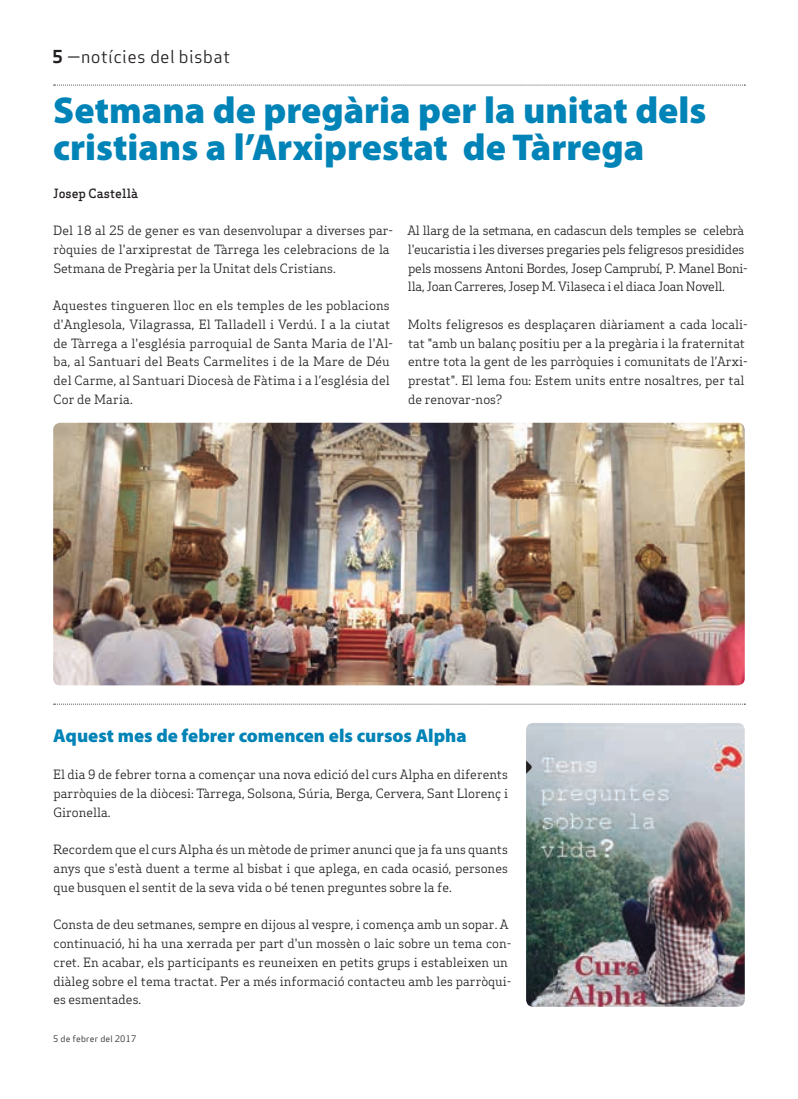
<style>
.page{position:relative;width:798px;height:1099px;background:#fff}
.page>*{position:absolute;margin:0;border:0;box-sizing:border-box;transform-origin:0 0}
.Titulars{font:900 37.5px/37.5px "Myriad Pro";color:#0083b6}
.Titular_Petit{font:900 18.75px "Myriad Pro";color:#0083b6}
.Capçalera{font:17.5px "Apex Sans Book T";letter-spacing:.02em;color:#231f20}
.Text_General{font:12.5px/18.8px "Apex Serif";color:#231f20}
.Text_General-2{font:12.5px/18.8px "Apex Serif";letter-spacing:-.02em;color:#231f20}
.Autors{font:500 12.5px "Apex Serif";color:#231f20}
.Data_Peu{font:8.75px "Apex Sans Book T";letter-spacing:.02em;color:#231f20}
.s1{font-family:"Apex Sans Bold T"}
</style>
<div class="page">
<img style="left:526px;top:723px;width:218px;height:283px">
<svg style="left:54px;top:85px;width:691px;height:1px"></svg>
<svg style="left:54px;top:703px;width:691px;height:1px"></svg>
<img style="left:53px;top:423px;width:691px;height:262px">
<svg style="left:526px;top:760px;width:6px;height:13px"></svg>
<p class="Capçalera" style="left:52px;top:46px;width:179px"><span class="s1">5</span> —notícies del bisbat</p>
<p class="Titulars" style="left:53px;top:90px;width:654px">Setmana de pregària per la unitat dels cristians a l’Arxiprestat de Tàrrega</p>
<p class="Autors" style="left:53px;top:185px;width:86px">Josep Castellà</p>
<p class="Text_General" style="left:53px;top:221px;width:341px">Del 18 al 25 de gener es van desenvolupar a diverses par&shy;ròquies de l'arxiprestat de Tàrrega les celebracions de la<br>Setmana de Pregària per la Unitat dels Cristians.</p>
<p class="Text_General" style="left:53px;top:296px;width:342px">Aquestes tingueren lloc en els temples de les poblacions d'Anglesola, Vilagrassa, El Talladell i Verdú. I a la ciutat de Tàrrega a l'església parroquial de Santa Maria de l'Al&shy;ba, al Santuari del Beats Carmelites i de la Mare de Déu del Carme, al Santuari Diocesà de Fàtima i a l’església del Cor de Maria.</p>
<p class="Text_General-2" style="left:407px;top:221px;width:342px">Al llarg de la setmana, en cadascun dels temples se celebrà l'eucaristia i les diverses pregaries pels feligresos presidides pels mossens Antoni Bordes, Josep Camprubí, P. Manel Boni&shy;lla, Joan Carreres, Josep M. Vilaseca i el diaca Joan Novell.</p>
<p class="Text_General" style="left:408px;top:315px;width:341px">Molts feligresos es desplaçaren diàriament a cada locali&shy;tat "amb un balanç positiu per a la pregària i la fraternitat entre tota la gent de les parròquies i comunitats de l’Arxi&shy;prestat". El lema fou: Estem units entre nosaltres, per tal de renovar-nos?</p>
<p class="Titular_Petit" style="left:53px;top:722px;width:415px">Aquest mes de febrer comencen els cursos Alpha</p>
<p class="Text_General" style="left:53px;top:765px;width:456px;text-align:justify">El dia 9 de febrer torna a començar una nova edició del curs Alpha en diferents parròquies de la diòcesi: Tàrrega, Solsona, Súria, Berga, Cervera, Sant Llorenç i Gironella.</p>
<p class="Text_General" style="left:53px;top:840px;width:456px;text-align:justify">Recordem que el curs Alpha és un mètode de primer anunci que ja fa uns quants anys que s'està duent a terme al bisbat i que aplega, en cada ocasió, persones que busquen el sentit de la seva vida o bé tenen preguntes sobre la fe.</p>
<p class="Text_General" style="left:53px;top:915px;width:459px">Consta de deu setmanes, sempre en dijous al vespre, i comença amb un sopar. A continuació, hi ha una xerrada per part d'un mossèn o laic sobre un tema con&shy;cret. En acabar, els participants es reuneixen en petits grups i estableixen un diàleg sobre el tema tractat. Per a més informació contacteu amb les parròqui&shy;es esmentades.</p>
<p class="Data_Peu" style="left:53px;top:1032px;width:85px">5 de febrer del 2017</p>
</div>
